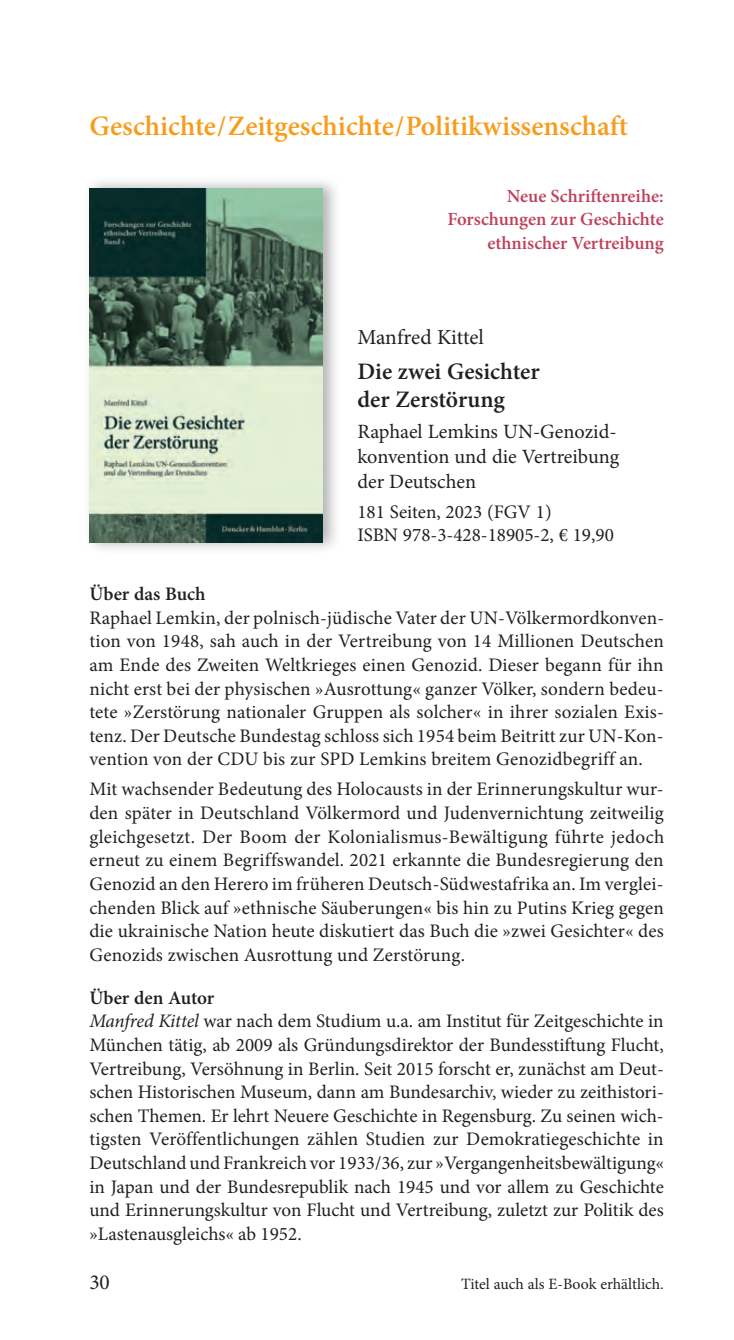
<style>
.page{position:relative;width:734px;height:1340px;background:#fff}
.page>*{position:absolute;margin:0;border:0;box-sizing:border-box;transform-origin:0 0}
.t1{font:600 28.12px "Minion Pro";color:#f89c1c}
.t2{font:600 23.62px/28.1px "Minion Pro";letter-spacing:-.005em;color:#231f20}
.t3{font:21.38px "Minion Pro";letter-spacing:-.005em;color:#231f20}
.t4{font:20.25px/24.8px "Minion Pro";color:#231f20}
.t5{font:19.12px/23.6px "Minion Pro";color:#231f20}
.t6{font:600 19.12px "Minion Pro";color:#231f20}
.t7{font:600 18.45px/23.6px "Minion Pro";color:#be415d;text-align:right}
.t8{font:15.75px "Minion Pro";letter-spacing:-.005em;color:#231f20}
.s1{font-weight:600}
.s2{font-style:italic}
</style>
<div class="page">
<div style="left:83px;top:176px;width:258px;height:379px;background:#231f20;opacity:.35"></div>
<img style="left:89px;top:188px;width:233px;height:354px">
<h1 class="t1" style="left:89px;top:107px;width:540px">Geschichte/Zeitgeschichte/Politikwissenschaft</h1>
<p class="t7" style="left:447px;top:184px;width:218px">Neue Schriftenreihe:<br>Forschungen zur Geschichte ethnischer Vertreibung</p>
<p class="t3" style="left:357px;top:323px;width:128px">Manfred Kittel</p>
<p class="t2" style="left:357px;top:357px;width:184px">Die zwei Gesichter der Zerstörung</p>
<p class="t4" style="left:357px;top:419px;width:263px">Raphael Lemkins UN-Genozid&shy;konvention und die Vertreibung der Deutschen</p>
<p class="t5" style="left:357px;top:500px;width:258px">181 Seiten, 2023 (FGV 1)<br>ISBN 978-3-428-18905-2, € 19,90</p>
<p class="t6" style="left:89px;top:580px;width:118px">Über das Buch</p>
<p class="t5" style="left:89px;top:606px;width:576px;text-align:justify">Raphael Lemkin, der polnisch-jüdische Vater der UN-Völkermordkonven&shy;tion von 1948, sah auch in der Vertreibung von 14 Millionen Deutschen am Ende des Zweiten Weltkrieges einen Genozid. Dieser begann für ihn nicht erst bei der physischen »Ausrottung« ganzer Völker, sondern bedeu&shy;tete »Zerstörung nationaler Gruppen als solcher« in ihrer sozialen Exis&shy;tenz. Der Deutsche Bundestag schloss sich 1954 beim Beitritt zur UN-Kon&shy;vention von der CDU bis zur SPD Lemkins breitem Genozidbegriff an.</p>
<p class="t5" style="left:89px;top:777px;width:576px;text-align:justify">Mit wachsender Bedeutung des Holocausts in der Erinnerungskultur wur&shy;den später in Deutschland Völkermord und Judenvernichtung zeitweilig gleichgesetzt. Der Boom der Kolonialismus-Bewältigung führte jedoch erneut zu einem Begriffswandel. 2021 erkannte die Bundesregierung den Genozid an den Herero im früheren Deutsch-Südwestafrika an. Im verglei&shy;chenden Blick auf »ethnische Säuberungen« bis hin zu Putins Krieg gegen die ukrainische Nation heute diskutiert das Buch die »zwei Gesichter« des Genozids zwischen Ausrottung und Zerstörung.</p>
<p class="t5" style="left:89px;top:985px;width:576px"><span class="s1">Über den Autor<br></span><span class="s2">Manfred Kittel</span> war nach dem Studium u.a. am Institut für Zeitgeschichte in München tätig, ab 2009 als Gründungsdirektor der Bundesstiftung Flucht, Vertreibung, Versöhnung in Berlin. Seit 2015 forscht er, zunächst am Deut&shy;schen Historischen Museum, dann am Bundesarchiv, wieder zu zeithistori&shy;schen Themen. Er lehrt Neuere Geschichte in Regensburg. Zu seinen wich&shy;tigsten Veröffentlichungen zählen Studien zur Demokratiegeschichte in Deutschland und Frankreich vor 1933/36, zur »Vergangenheitsbewältigung« in Japan und der Bundesrepublik nach 1945 und vor allem zu Geschichte und Erinnerungskultur von Flucht und Vertreibung, zuletzt zur Politik des »Lastenausgleichs« ab 1952.</p>
<p class="t3" style="left:89px;top:1267px;width:22px">30</p>
<p class="t8" style="left:461px;top:1273px;width:204px">Titel auch als E-Book erhältlich.</p>
</div>
